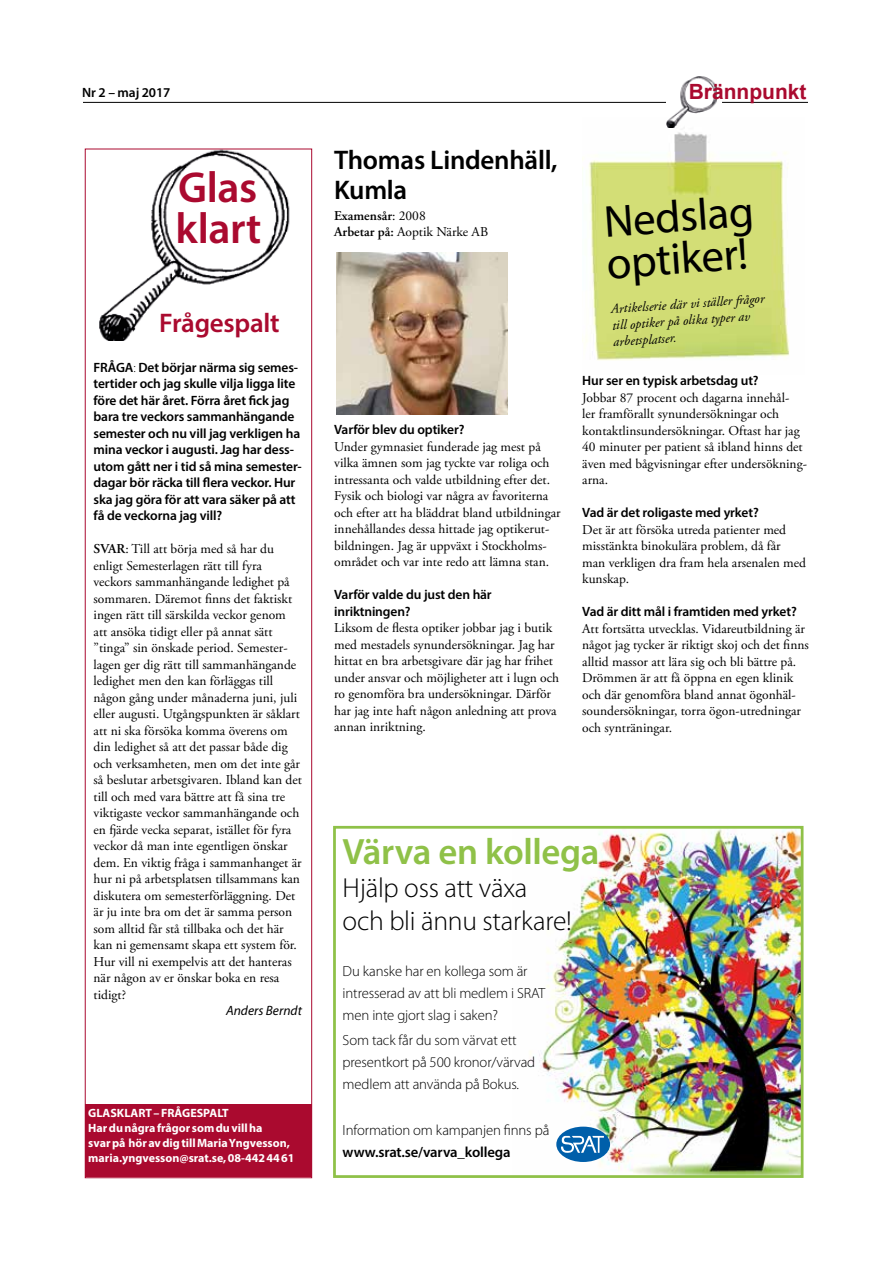
<style>
.page{position:relative;width:893px;height:1263px;background:#fff}
.page>*{position:absolute;margin:0;border:0;box-sizing:border-box;transform-origin:0 0}
.t1{font:45px/42px "Myriad Pro";color:#000}
.t2{font:600 43.5px/40.2px "Myriad Pro";letter-spacing:-.01em;color:#aa0a2f}
.t3{font:600 36.75px "Myriad Pro";letter-spacing:-.01em;color:#8fc148}
.t4{font:300 27.6px/33.2px "Myriad Pro";letter-spacing:-.01em;color:#000}
.t5{font:600 27px/30px "Myriad Pro";letter-spacing:-.01em;color:#000}
.t6{font:600 27px "Myriad Pro";letter-spacing:-.01em;color:#aa0a2f}
.t7{font:700 21px "Arial";color:#aa0a2f}
.t8{font:300 14.7px/22px "Myriad Pro";letter-spacing:-.01em;color:#000}
.t9{font:600 14.7px "Myriad Pro";letter-spacing:-.01em;color:#000}
.t10{font:13.5px/16.5px "Adobe Garamond Pro";color:#000}
.t11{font:600 13.5px/16.5px "Myriad Pro";letter-spacing:-.01em;color:#000}
.t12{font:italic 13.5px/16.5px "Adobe Garamond Pro";color:#000}
.t13{font:600 13.5px/16.5px "Adobe Garamond Pro";color:#000}
.t14{font:italic 13.5px "Myriad Pro";color:#000}
.t15{font:700 12px/15px "Myriad Pro";color:#fff}
.s1{font-weight:300}
.s2{font-weight:600}
.s3{font-weight:400}
</style>
<div class="page">
<hr style="left:83px;top:102px;width:725px;height:1px;background:#000">
<img style="left:666px;top:76px;width:51px;height:42px">
<div style="left:717px;top:70px;width:5px;height:61px;background:#fff"></div>
<div style="left:85px;top:1104px;width:227px;height:73px;background:#aa0a2f"></div>
<img style="left:98px;top:148px;width:200px;height:193px">
<img style="left:586px;top:118px;width:204px;height:243px">
<img style="left:336px;top:253px;width:172px;height:162px">
<img style="left:530px;top:830px;width:269px;height:344px">
<div style="left:333px;top:826px;width:470px;height:352px;border:3px solid #8fc148"></div>
<div style="left:556px;top:1126px;width:54px;height:36px;background:#005faa;border-radius:50%"></div>
<svg style="left:561px;top:1136px;width:43px;height:17px"></svg>
<p class="t11" style="left:82px;top:84px;width:90px">Nr 2 – maj 2017</p>
<h3 class="t7" style="left:689px;top:77px;width:119px">Brännpunkt</h3>
<h2 class="t2" style="left:175px;top:167px;width:88px">Glas klart</h2>
<h3 class="t6" style="left:159px;top:306px;width:122px">Frågespalt</h3>
<p class="t11" style="left:94px;top:358px;width:210px">FRÅGA<span class="s1">:</span> Det börjar närma sig semes&shy;tertider och jag skulle vilja ligga lite före det här året. Förra året fick jag bara tre veckors sammanhängande semester och nu vill jag verkligen ha mina veckor i augusti. Jag har dess&shy;utom gått ner i tid så mina semester&shy;dagar bör räcka till flera veckor. Hur ska jag göra för att vara säker på att få de veckorna jag vill?</p>
<p class="t10" style="left:94px;top:541px;width:210px"><span class="s2">SVAR</span>: Till att börja med så har du enligt Semesterlagen rätt till fyra veckors sammanhängande ledighet på sommaren. Däremot finns det faktiskt ingen rätt till särskilda veckor genom att ansöka tidigt eller på annat sätt ”tinga” sin önskade period. Semester&shy;lagen ger dig rätt till sammanhängande ledighet men den kan förläggas till någon gång under månaderna juni, juli eller augusti. Utgångspunkten är såklart att ni ska försöka komma överens om din ledighet så att det passar både dig och verksamheten, men om det inte går så beslutar arbetsgivaren. Ibland kan det till och med vara bättre att få sina tre viktigaste veckor sammanhängande och en fjärde vecka separat, istället för fyra veckor då man inte egentligen önskar dem. En viktig fråga i sammanhanget är hur ni på arbetsplatsen tillsammans kan diskutera om semesterförläggning. Det är ju inte bra om det är samma person som alltid får stå tillbaka och det här kan ni gemensamt skapa ett system för.<br>Hur vill ni exempelvis att det hanteras när någon av er önskar boka en resa tidigt?</p>
<p class="t14" style="left:226px;top:1003px;width:77px">Anders Berndt</p>
<p class="t15" style="left:88px;top:1105px;width:208px">GLASKLART – FRÅGESPALT<br>Har du några frågor som du vill ha<br>svar på hör av dig till Maria Yngvesson, maria.yngvesson@srat.se, 08-442 44 61</p>
<h3 class="t5" style="left:334px;top:144px;width:225px">Thomas Lindenhäll,<br>Kumla</h3>
<p class="t13" style="left:334px;top:207px;width:156px">Examensår<span class="s3">: 2008<br></span>Arbetar på: <span class="s3">Aoptik Närke AB</span></p>
<p class="t11" style="left:334px;top:421px;width:132px">Varför blev du optiker?</p>
<p class="t10" style="left:334px;top:439px;width:228px">Under gymnasiet funderade jag mest på vilka ämnen som jag tyckte var roliga och intressanta och valde utbildning efter det.<br>Fysik och biologi var några av favoriterna och efter att ha bläddrat bland utbildningar innehållandes dessa hittade jag optikerut&shy;bildningen. Jag är uppväxt i Stockholms&shy;området och var inte redo att lämna stan.</p>
<p class="t11" style="left:334px;top:586px;width:159px">Varför valde du just den här inriktningen?</p>
<p class="t10" style="left:334px;top:620px;width:227px">Liksom de flesta optiker jobbar jag i butik med mestadels synundersökningar. Jag har hittat en bra arbetsgivare där jag har frihet under ansvar och möjligheter att i lugn och ro genomföra bra undersökningar. Därför har jag inte haft någon anledning att prova annan inriktning.</p>
<h1 class="t1" style="left:602px;top:200px;width:152px;rotate:-4deg">Nedslag optiker!</h1>
<p class="t12" style="left:610px;top:301px;width:155px;rotate:-4deg">Artikelserie där vi ställer frågor till optiker på olika typer av arbetsplatser.</p>
<p class="t11" style="left:582px;top:372px;width:178px">Hur ser en typisk arbetsdag ut?</p>
<p class="t10" style="left:582px;top:390px;width:226px">Jobbar 87 procent och dagarna innehål-<br>ler framförallt synundersökningar och kontaktlinsundersökningar. Oftast har jag 40 minuter per patient så ibland hinns det även med bågvisningar efter undersökning&shy;arna.</p>
<p class="t11" style="left:582px;top:504px;width:178px">Vad är det roligaste med yrket?</p>
<p class="t10" style="left:582px;top:522px;width:225px">Det är att försöka utreda patienter med misstänkta binokulära problem, då får man verkligen dra fram hela arsenalen med kunskap.</p>
<p class="t11" style="left:582px;top:603px;width:216px">Vad är ditt mål i framtiden med yrket?</p>
<p class="t10" style="left:582px;top:621px;width:228px">Att fortsätta utvecklas. Vidareutbildning är något jag tycker är riktigt skoj och det finns alltid massor att lära sig och bli bättre på.<br>Drömmen är att få öppna en egen klinik och där genomföra bland annat ögonhäl&shy;soundersökningar, torra ögon-utredningar och synträningar.</p>
<h3 class="t3" style="left:343px;top:828px;width:258px">Värva en kollega</h3>
<h3 class="t4" style="left:343px;top:872px;width:231px">Hjälp oss att växa och bli ännu starkare!</h3>
<p class="t8" style="left:343px;top:960px;width:204px">Du kanske har en kollega som är intresserad av att bli medlem i SRAT men inte gjort slag i saken?</p>
<p class="t8" style="left:343px;top:1029px;width:194px">Som tack får du som värvat ett presentkort på 500 kronor/värvad medlem att använda på Bokus.</p>
<p class="t8" style="left:343px;top:1120px;width:208px">Information om kampanjen finns på</p>
<p class="t9" style="left:343px;top:1143px;width:170px">www.srat.se/varva_kollega</p>
</div>
